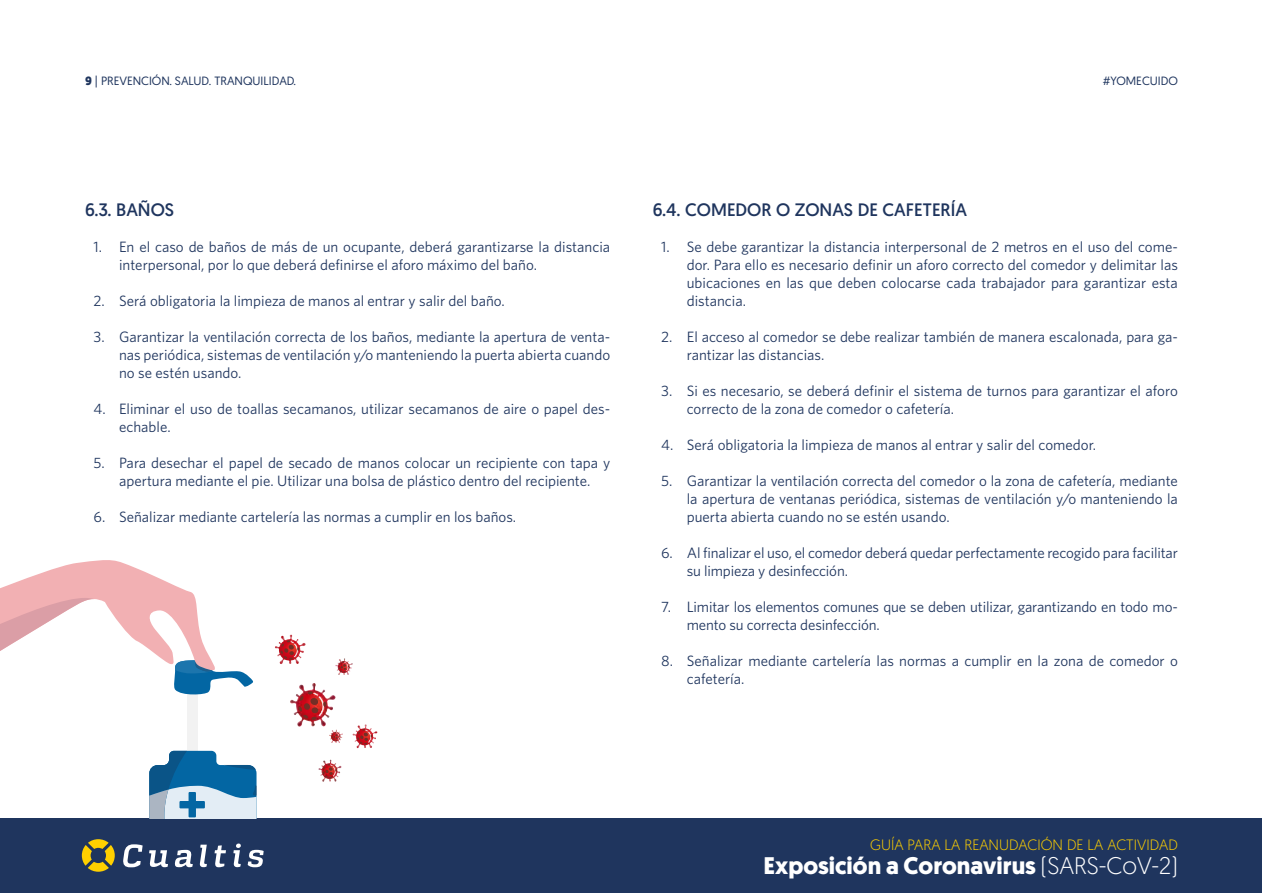
<style>
.page{position:relative;width:1263px;height:893px;background:#fff}
.page>*{position:absolute;margin:0;border:0;box-sizing:border-box;transform-origin:0 0}
.t1{font:700 24px "Geomanist";color:#fff}
.t2{font:18px "Geomanist";color:#1f355e}
.t3{font:15px/18px "Whitney";color:#1f355e}
.t4{font:300 15px "Geomanist";color:#ffd000}
.t5{font:12px "Geomanist";color:#1f355e}
.s1{font-weight:700}
.s2{font-weight:300}
</style>
<div class="page">
<div style="left:0;top:819px;width:1262px;height:74px;background:#1f355e"></div>
<svg style="left:123px;top:844px;width:20px;height:23px"></svg>
<svg style="left:149px;top:850px;width:19px;height:17px"></svg>
<svg style="left:174px;top:850px;width:19px;height:17px"></svg>
<svg style="left:199px;top:845px;width:8px;height:22px"></svg>
<svg style="left:215px;top:845px;width:11px;height:22px"></svg>
<svg style="left:233px;top:843px;width:8px;height:24px"></svg>
<svg style="left:248px;top:850px;width:16px;height:17px"></svg>
<svg style="left:82px;top:839px;width:33px;height:33px"></svg>
<img style="left:290px;top:683px;width:46px;height:43px">
<svg style="left:298px;top:691px;width:28px;height:29px"></svg>
<img style="left:275px;top:635px;width:31px;height:29px">
<svg style="left:280px;top:640px;width:19px;height:20px"></svg>
<img style="left:335px;top:658px;width:18px;height:17px">
<svg style="left:338px;top:661px;width:11px;height:11px"></svg>
<img style="left:353px;top:724px;width:24px;height:24px">
<svg style="left:357px;top:729px;width:15px;height:16px"></svg>
<img style="left:329px;top:730px;width:14px;height:13px">
<svg style="left:331px;top:732px;width:9px;height:9px"></svg>
<img style="left:318px;top:760px;width:23px;height:22px">
<svg style="left:323px;top:764px;width:14px;height:14px"></svg>
<div style="left:187px;top:682px;width:10px;height:82px;background:#f2f2f2"></div>
<svg style="left:149px;top:751px;width:108px;height:68px;background:#70a3c5"></svg>
<svg style="left:0;top:560px;width:253px;height:160px"></svg>
<p class="t5" style="left:85px;top:73px;width:213px"><span class="s1">9</span> | PREVENCIÓN. SALUD. TRANQUILIDAD.</p>
<p class="t5" style="left:1103px;top:73px;width:77px">#YOMECUIDO</p>
<p class="t2" style="left:85px;top:198px;width:91px">6.3. BAÑOS</p>
<p class="t3" style="left:119px;top:237px;width:493px;text-indent:-26px">1. En el caso de baños de más de un ocupante, deberá garantizarse la distancia interpersonal, por lo que deberá definirse el aforo máximo del baño.</p>
<p class="t3" style="left:94px;top:291px;width:413px">2. Será obligatoria la limpieza de manos al entrar y salir del baño.</p>
<p class="t3" style="left:119px;top:327px;width:493px;text-align:justify;text-indent:-26px">3. Garantizar la ventilación correcta de los baños, mediante la apertura de venta&shy;nas periódica, sistemas de ventilación y/o manteniendo la puerta abierta cuando no se estén usando.</p>
<p class="t3" style="left:119px;top:399px;width:493px;text-indent:-26px">4. Eliminar el uso de toallas secamanos, utilizar secamanos de aire o papel des&shy;echable.</p>
<p class="t3" style="left:94px;top:453px;width:518px;text-align:center">5. Para desechar el papel de secado de manos colocar un recipiente con tapa y apertura mediante el pie. Utilizar una bolsa de plástico dentro del recipiente.</p>
<p class="t3" style="left:94px;top:507px;width:424px">6. Señalizar mediante cartelería las normas a cumplir en los baños.</p>
<p class="t2" style="left:653px;top:198px;width:316px">6.4. COMEDOR O ZONAS DE CAFETERÍA</p>
<p class="t3" style="left:687px;top:237px;width:493px;text-align:justify;text-indent:-26px">1. Se debe garantizar la distancia interpersonal de 2 metros en el uso del come&shy;dor. Para ello es necesario definir un aforo correcto del comedor y delimitar las ubicaciones en las que deben colocarse cada trabajador para garantizar esta distancia.</p>
<p class="t3" style="left:687px;top:327px;width:493px;text-indent:-26px">2. El acceso al comedor se debe realizar también de manera escalonada, para ga&shy;rantizar las distancias.</p>
<p class="t3" style="left:687px;top:381px;width:493px;text-indent:-26px">3. Si es necesario, se deberá definir el sistema de turnos para garantizar el aforo correcto de la zona de comedor o cafetería.</p>
<p class="t3" style="left:661px;top:435px;width:436px">4. Será obligatoria la limpieza de manos al entrar y salir del comedor.</p>
<p class="t3" style="left:687px;top:471px;width:493px;text-align:justify;text-indent:-26px">5. Garantizar la ventilación correcta del comedor o la zona de cafetería, mediante la apertura de ventanas periódica, sistemas de ventilación y/o manteniendo la puerta abierta cuando no se estén usando.</p>
<p class="t3" style="left:687px;top:543px;width:493px;text-indent:-26px">6. Al finalizar el uso, el comedor deberá quedar perfectamente recogido para facilitar su limpieza y desinfección.</p>
<p class="t3" style="left:687px;top:597px;width:493px;text-indent:-26px">7. Limitar los elementos comunes que se deben utilizar, garantizando en todo mo&shy;mento su correcta desinfección.</p>
<p class="t3" style="left:687px;top:651px;width:493px;text-indent:-26px">8. Señalizar mediante cartelería las normas a cumplir en la zona de comedor o cafetería.</p>
<p class="t4" style="left:870px;top:835px;width:309px">GUÍA PARA LA REANUDACIÓN DE LA ACTIVIDAD</p>
<h1 class="t1" style="left:764px;top:849px;width:416px">Exposición a Coronavirus <span class="s2">(SARS-CoV-2)</span></h1>
</div>
